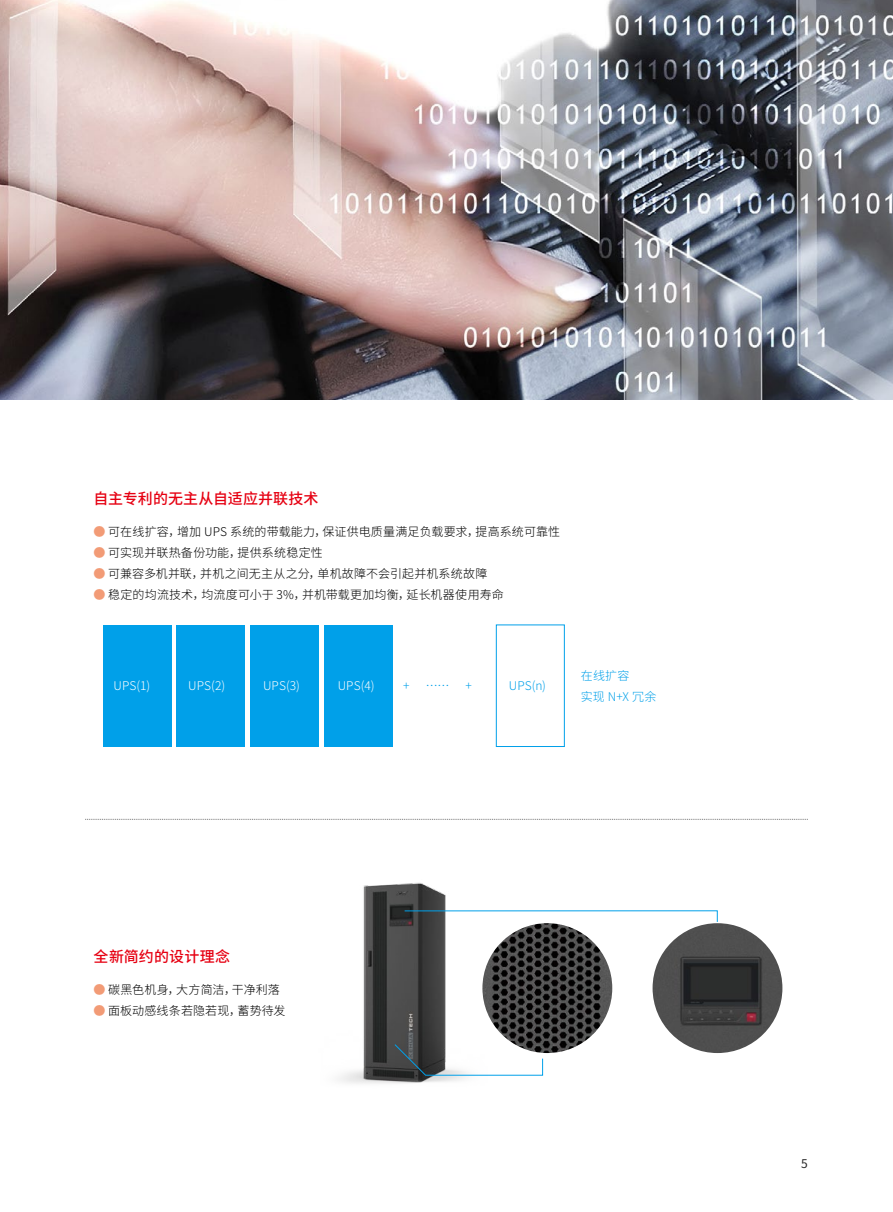
<style>
.page{position:relative;width:893px;height:1212px;background:#fff}
.page>*{position:absolute;margin:0;border:0;box-sizing:border-box;transform-origin:0 0}
.t1{font:500 15px "Source Han Sans CN";letter-spacing:.005em;color:#e60012}
.t2{font:300 12px "Source Han Sans CN";letter-spacing:.015em;color:#000}
.t3{font:300 12px "Source Han Sans CN";letter-spacing:.005em;color:#fff}
.t4{font:300 12px/21px "Source Han Sans CN";letter-spacing:.01em;color:#00a0e9}
.t5{font:12px "Source Han Sans CN";color:#000}
.s1{color:#f29b76}
</style>
<div class="page">
<svg style="left:85px;top:819px;width:723px;height:1px"></svg>
<img style="left:0;top:0;width:893px;height:400px">
<div style="left:103px;top:625px;width:68px;height:121px;background:#00a0e9"></div>
<div style="left:177px;top:625px;width:68px;height:121px;background:#00a0e9"></div>
<div style="left:251px;top:625px;width:141px;height:121px;background:#00a0e9"></div>
<svg style="left:496px;top:624px;width:69px;height:123px"></svg>
<img style="left:339px;top:882px;width:165px;height:202px">
<img style="left:482px;top:923px;width:130px;height:130px;border-radius:65px">
<img style="left:653px;top:923px;width:129px;height:130px;border-radius:65px">
<svg style="left:394px;top:1044px;width:149px;height:31px"></svg>
<svg style="left:404px;top:910px;width:314px;height:12px"></svg>
<p class="t1" style="left:94px;top:490px;width:226px">自主专利的无主从自适应并联技术</p>
<p class="t2" style="left:94px;top:525px;width:468px"><span class="s1">●</span> 可在线扩容，增加 UPS 系统的带载能力，保证供电质量满足负载要求，提高系统可靠性</p>
<p class="t2" style="left:94px;top:546px;width:231px"><span class="s1">●</span> 可实现并联热备份功能，提供系统稳定性</p>
<p class="t2" style="left:94px;top:567px;width:395px"><span class="s1">●</span> 可兼容多机并联，并机之间无主从之分，单机故障不会引起并机系统故障</p>
<p class="t2" style="left:94px;top:588px;width:412px"><span class="s1">●</span> 稳定的均流技术，均流度可小于 3%，并机带载更加均衡，延长机器使用寿命</p>
<p class="t3" style="left:114px;top:679px;width:38px">UPS(1)</p>
<p class="t3" style="left:188px;top:679px;width:39px">UPS(2)</p>
<p class="t3" style="left:263px;top:679px;width:38px">UPS(3)</p>
<p class="t3" style="left:338px;top:679px;width:38px">UPS(4)</p>
<p class="t4" style="left:403px;top:676px;width:8px">+</p>
<p class="t4" style="left:426px;top:676px;width:25px">……</p>
<p class="t4" style="left:465px;top:676px;width:8px">+</p>
<p class="t4" style="left:509px;top:676px;width:39px">UPS(n)</p>
<p class="t4" style="left:581px;top:665px;width:77px">在线扩容<br>实现 N+X 冗余</p>
<p class="t1" style="left:94px;top:947px;width:138px">全新简约的设计理念</p>
<p class="t2" style="left:94px;top:982px;width:188px"><span class="s1">●</span> 碳黑色机身，大方简洁，干净利落</p>
<p class="t2" style="left:94px;top:1003px;width:194px"><span class="s1">●</span> 面板动感线条若隐若现，蓄势待发</p>
<p class="t5" style="left:801px;top:1157px;width:8px">5</p>
</div>
